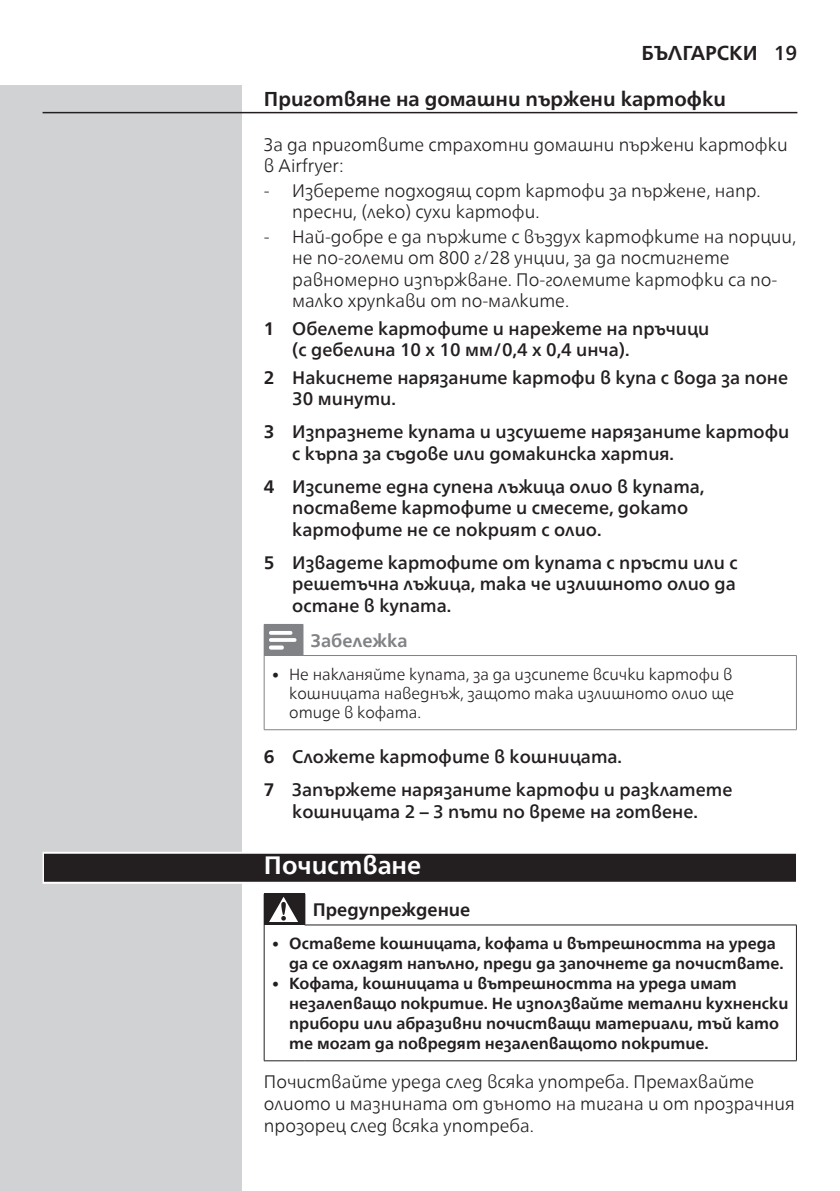
<style>
.page{position:relative;width:840px;height:1191px;background:#fff}
.page>*{position:absolute;margin:0;border:0;box-sizing:border-box;transform-origin:0 0}
.chapter-title-paragr{font:700 25px "Neue Frutiger World";color:#fff}
.heading-title-paragr{font:700 20px "Neue Frutiger World";color:#231f20}
.t1{font:500 18px/21.6px "Neue Frutiger World";color:#231f20}
.body{font:300 18px/21.6px "Neue Frutiger World";color:#231f20}
.cautions-caption-par{font:700 18px "Neue Frutiger World";color:#231f20}
.cautions-caption-par-2{font:700 18px "Neue Frutiger World";color:#808285}
.t2{font:700 16px/20px "Neue Frutiger World";color:#231f20}
.t3{font:300 16px/19.2px "Neue Frutiger World";color:#231f20;text-align:justify}
.s1{font-weight:500}
.s2{font-weight:700}
.s3{font-size:14.2px}
.s4{font-weight:300;font-size:14.2px}
</style>
<div class="page">
<div style="left:0;top:85px;width:241px;height:1106px;background:#d1d2d4"></div>
<hr style="left:43px;top:112px;width:754px;height:1px;background:#231f20">
<svg style="left:43px;top:851px;width:753px;height:32px"></svg>
<div style="left:44px;top:853px;width:751px;height:28px;background:#231f20"></div>
<div style="left:264px;top:624px;width:39px;height:31px;background:#808285"></div>
<hr style="left:795px;top:656px;width:1px;height:73px;background:#808285">
<hr style="left:264px;top:655px;width:1px;height:74px;background:#808285">
<hr style="left:264px;top:729px;width:39px;height:1px;background:#808285">
<hr style="left:303px;top:729px;width:493px;height:1px;background:#808285">
<hr style="left:302px;top:655px;width:494px;height:1px;background:#808285">
<svg style="left:269px;top:631px;width:27px;height:18px"></svg>
<div style="left:264px;top:894px;width:41px;height:31px;background:#231f20"></div>
<hr style="left:264px;top:893px;width:41px;height:1px;background:#231f20">
<hr style="left:795px;top:925px;width:1px;height:135px;background:#231f20">
<hr style="left:264px;top:925px;width:1px;height:135px;background:#231f20">
<hr style="left:264px;top:1060px;width:41px;height:1px;background:#231f20">
<hr style="left:305px;top:1060px;width:491px;height:1px;background:#231f20">
<hr style="left:304px;top:924px;width:492px;height:1px;background:#231f20">
<svg style="left:269px;top:897px;width:29px;height:25px"></svg>
<p class="heading-title-paragr" style="left:641px;top:35px;width:157px">БЪЛГАРСКИ <span class="s1">19</span></p>
<p class="heading-title-paragr" style="left:264px;top:82px;width:463px">Приготвяне на домашни пържени картофки</p>
<p class="body" style="left:264px;top:133px;width:525px">За да приготвите страхотни домашни пържени картофки в Airfryer:</p>
<p class="body" style="left:292px;top:179px;width:469px;text-indent:-28px">- Изберете подходящ сорт картофи за пържене, напр. пресни, (леко) сухи картофи.</p>
<p class="body" style="left:292px;top:226px;width:505px;text-indent:-28px">- Най-добре е да пържите с въздух картофките на порции, не по-големи от 800 г/28 унции, за да постигнете равномерно изпържване. По-големите картофки са по&shy;малко хрупкави от по-малките.</p>
<p class="t1" style="left:292px;top:318px;width:418px;text-indent:-28px"><span class="s2">1</span> Обелете картофите и нарежете на пръчици (с дебелина 10 х 10 мм/0,4 х 0,4 инча).</p>
<p class="t1" style="left:292px;top:366px;width:497px;text-indent:-28px"><span class="s2">2</span> Накиснете нарязаните картофи в купа с вода за поне<br>30 минути.</p>
<p class="t1" style="left:292px;top:421px;width:498px;text-indent:-28px"><span class="s2">3</span> Изпразнете купата и изсушете нарязаните картофи с кърпа за съдове или домакинска хартия.</p>
<p class="t1" style="left:292px;top:475px;width:413px;text-indent:-28px"><span class="s2">4</span> Изсипете една супена лъжица олио в купата, поставете картофите и смесете, докато картофите не се покрият с олио.</p>
<p class="t1" style="left:292px;top:552px;width:446px;text-align:justify;text-indent:-28px"><span class="s2">5</span> Извадете картофите от купата с пръсти или с решетъчна лъжица, така че излишното олио да остане в купата.</p>
<p class="cautions-caption-par-2" style="left:311px;top:625px;width:98px">Забележка</p>
<p class="t3" style="left:289px;top:665px;width:446px;text-indent:-17px"><span class="s3">•</span> Не накланяйте купата, за да изсипете всички картофи в кошницата наведнъж, защото така излишното олио ще отиде в кофата.</p>
<p class="t1" style="left:264px;top:746px;width:359px"><span class="s2">6</span> Сложете картофите в кошницата.</p>
<p class="t1" style="left:264px;top:779px;width:470px;text-align:center"><span class="s2">7</span> Запържете нарязаните картофи и разклатете кошницата 2 – 3 пъти по време на готвене.</p>
<p class="chapter-title-paragr" style="left:264px;top:843px;width:159px">Почистване</p>
<p class="cautions-caption-par" style="left:313px;top:894px;width:159px">Предупреждение</p>
<p class="t2" style="left:289px;top:933px;width:495px;text-indent:-17px"><span class="s4">•</span> Оставете кошницата, кофата и вътрешността на уреда да се охладят напълно, преди да започнете да почиствате.</p>
<p class="t2" style="left:289px;top:973px;width:500px;text-indent:-17px"><span class="s4">•</span> Кофата, кошницата и вътрешността на уреда имат незалепващо покритие. Не използвайте метални кухненски прибори или абразивни почистващи материали, тъй като те могат да повредят незалепващото покритие.</p>
<p class="body" style="left:264px;top:1071px;width:532px">Почиствайте уреда след всяка употреба. Премахвайте олиото и мазнината от дъното на тигана и от прозрачния прозорец след всяка употреба.</p>
</div>
